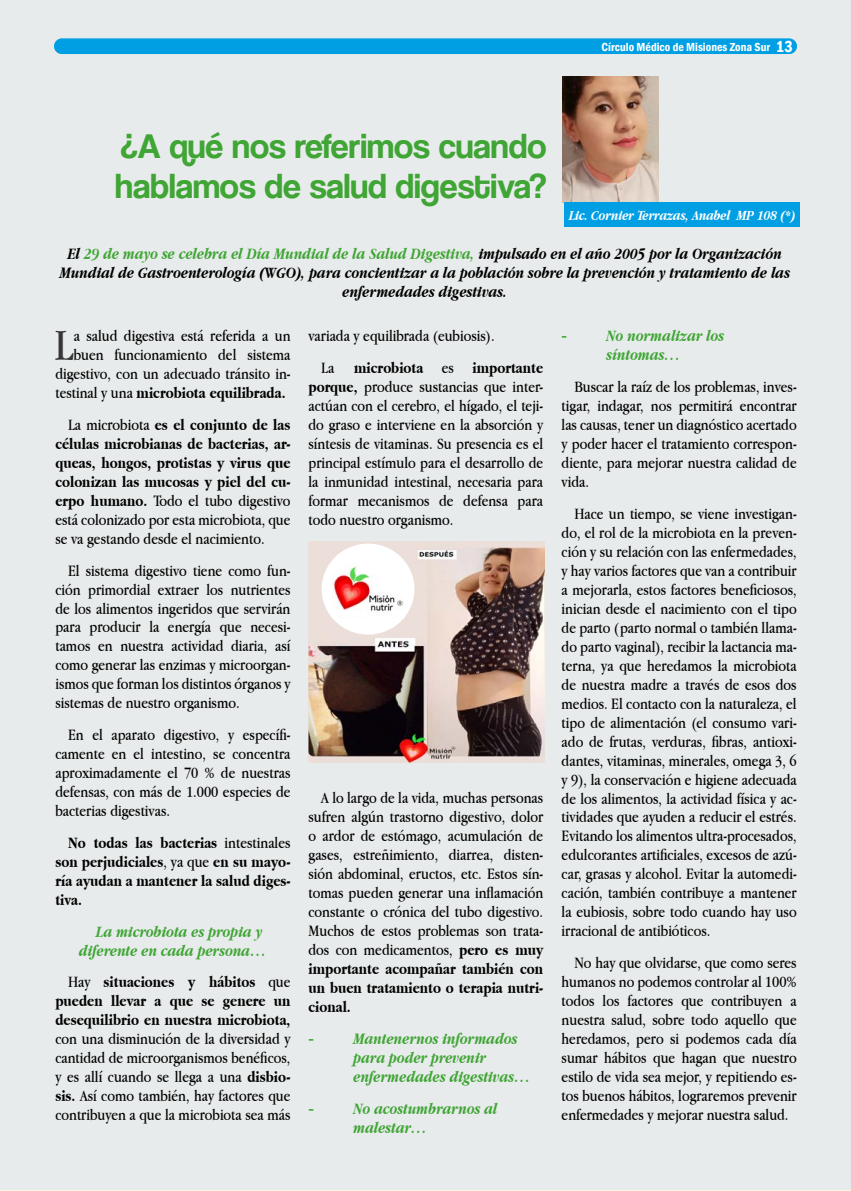
<style>
.page{position:relative;width:851px;height:1191px;background:#fff}
.page>*{position:absolute;margin:0;border:0;box-sizing:border-box;transform-origin:0 0}
.t1{font:46.65px "Apple Garamond";color:#363636}
.t2{font:36px/40.5px "Coolvetica Rg";color:#3fa535}
.t3{font:16.5px/18.9px "Apple Garamond";color:#000;text-align:justify}
.t4{font:700 16.5px/18.9px "Apple Garamond";color:#000;text-align:justify}
.t5{font:italic 700 16.5px/18.9px "Apple Garamond";color:#000;text-align:center}
.t6{font:italic 700 16.5px/19px "Apple Garamond";color:#3fa535}
.t7{font:italic 700 14.4px "Apple Garamond";letter-spacing:-.01em;color:#fff}
.t8{font:600 condensed 12px "Franklin Gothic";color:#fff}
.s1{font-size:16.5px}
.s2{color:#3fa535}
.s3{font-weight:700}
.s4{font-weight:400}
.s5{font-family:"Arial";font-weight:400;font-style:normal}
</style>
<div class="page">
<div style="left:0;top:0;width:850px;height:1190px;background:#e8ebeb"></div>
<div style="left:54px;top:38px;width:742px;height:16px;background:#009fe3;border-radius:8px"></div>
<img style="left:562px;top:77px;width:96px;height:126px">
<div style="left:563px;top:202px;width:236px;height:25px;background:#009fe3"></div>
<img style="left:309px;top:541px;width:235px;height:221px">
<div style="left:321px;top:543px;width:93px;height:91px;background:#fff;border-radius:50%"></div>
<img style="left:333px;top:566px;width:71px;height:45px">
<p class="t8" style="left:601px;top:39px;width:193px">Círculo Médico de Misiones Zona Sur <span class="s1">13</span></p>
<h2 class="t2" style="left:115px;top:125px;width:433px">¿A qué nos referimos cuando hablamos de salud digestiva?</h2>
<p class="t7" style="left:569px;top:206px;width:228px">Lic. Cornier Terrazas, Anabel MP 108 (*)</p>
<p class="t5" style="left:60px;top:244px;width:731px">El <span class="s2">29 de mayo se celebra el Día Mundial de la Salud Digestiva,</span> impulsado en el año 2005 por la Organización<br>Mundial de Gastroenterología (WGO), para concientizar a la población sobre la prevención y tratamiento de las enfermedades digestivas.</p>
<p class="t3" style="left:55px;top:326px;width:236px;text-align:right">a salud digestiva está referida a un buen funcionamiento del sistema digestivo, con un adecuado tránsito in&shy;testinal y una <span class="s3">microbiota equilibrada.</span></p>
<p class="t4" style="left:55px;top:415px;width:236px;text-indent:13px"><span class="s4">La microbiota</span> es el conjunto de las células microbianas de bacterias, ar&shy;queas, hongos, protistas y virus que colonizan las mucosas y piel del cu&shy;erpo humano. <span class="s4">Todo el tubo digestivo está colonizado por esta microbiota, que se va gestando desde el nacimiento.</span></p>
<p class="t3" style="left:55px;top:560px;width:236px;text-indent:13px">El sistema digestivo tiene como fun&shy;ción primordial extraer los nutrientes de los alimentos ingeridos que servirán para producir la energía que necesi&shy;tamos en nuestra actividad diaria, así como generar las enzimas y microorgan&shy;ismos que forman los distintos órganos y sistemas de nuestro organismo.</p>
<p class="t3" style="left:55px;top:725px;width:236px;text-indent:13px">En el aparato digestivo, y específi&shy;camente en el intestino, se concentra aproximadamente el 70 % de nuestras defensas, con más de 1.000 especies de bacterias digestivas.</p>
<p class="t4" style="left:55px;top:833px;width:236px;text-indent:13px">No todas las bacterias <span class="s4">intestinales </span>son perjudiciales<span class="s4">, ya que</span> en su mayo&shy;ría ayudan a mantener la salud diges&shy;tiva.</p>
<p class="t6" style="left:79px;top:921px;width:189px;text-align:right">La microbiota es propia y diferente en cada persona…</p>
<p class="t4" style="left:55px;top:972px;width:236px;text-indent:13px"><span class="s4">Hay</span> situaciones y hábitos <span class="s4">que </span>pueden llevar a que se genere un desequilibrio en nuestra microbiota,</p>
<p class="t3" style="left:55px;top:1029px;width:236px">con una disminución de la diversidad y cantidad de microorganismos benéficos, y es allí cuando se llega a una <span class="s3">disbio&shy;sis.</span> Así como también, hay factores que contribuyen a que la microbiota sea más</p>
<h1 class="t1" style="left:54px;top:317px;width:21px">L</h1>
<p class="t3" style="left:321px;top:320px;width:223px;line-height:31.8px;text-indent:-13px">variada y equilibrada (eubiosis).<br>La <span class="s3">microbiota</span> es <span class="s3">importante</span></p>
<p class="t3" style="left:308px;top:377px;width:236px"><span class="s3">porque,</span> produce sustancias que inter&shy;actúan con el cerebro, el hígado, el teji&shy;do graso e interviene en la absorción y síntesis de vitaminas. Su presencia es el principal estímulo para el desarrollo de la inmunidad intestinal, necesaria para formar mecanismos de defensa para todo nuestro organismo.</p>
<p class="t3" style="left:308px;top:788px;width:236px;text-indent:13px">A lo largo de la vida, muchas personas sufren algún trastorno digestivo, dolor o ardor de estómago, acumulación de gases, estreñimiento, diarrea, disten&shy;sión abdominal, eructos, etc. Estos sín&shy;tomas pueden generar una inflamación constante o crónica del tubo digestivo.<br>Muchos de estos problemas son trata&shy;dos con medicamentos, <span class="s3">pero es muy importante acompañar también con un buen tratamiento o terapia nutri&shy;cional.</span></p>
<p class="t6" style="left:353px;top:1028px;width:179px;text-indent:-45px"><span class="s5">-</span> Mantenernos informados para poder prevenir enfermedades digestivas…</p>
<p class="t6" style="left:353px;top:1098px;width:145px;text-indent:-45px"><span class="s5">-</span> No acostumbrarnos al malestar…</p>
<p class="t6" style="left:561px;top:326px;width:164px;text-align:center"><span class="s5">-</span> No normalizar los síntomas…</p>
<p class="t3" style="left:561px;top:377px;width:236px;text-indent:13px">Buscar la raíz de los problemas, inves&shy;tigar, indagar, nos permitirá encontrar las causas, tener un diagnóstico acertado y poder hacer el tratamiento correspon&shy;diente, para mejorar nuestra calidad de vida.</p>
<p class="t3" style="left:561px;top:504px;width:236px;text-indent:13px">Hace un tiempo, se viene investigan&shy;do, el rol de la microbiota en la preven&shy;ción y su relación con las enfermedades, y hay varios factores que van a contribuir a mejorarla, estos factores beneficiosos, inician desde el nacimiento con el tipo de parto (parto normal o también llama&shy;do parto vaginal), recibir la lactancia ma&shy;terna, ya que heredamos la microbiota de nuestra madre a través de esos dos medios. El contacto con la naturaleza, el tipo de alimentación (el consumo vari&shy;ado de frutas, verduras, fibras, antioxi&shy;dantes, vitaminas, minerales, omega 3, 6 y 9), la conservación e higiene adecuada de los alimentos, la actividad física y ac&shy;tividades que ayuden a reducir el estrés.<br>Evitando los alimentos ultra-procesados, edulcorantes artificiales, excesos de azú&shy;car, grasas y alcohol. Evitar la automedi&shy;cación, también contribuye a mantener la eubiosis, sobre todo cuando hay uso irracional de antibióticos.</p>
<p class="t3" style="left:561px;top:953px;width:236px;text-indent:13px">No hay que olvidarse, que como seres humanos no podemos controlar al 100% todos los factores que contribuyen a nuestra salud, sobre todo aquello que heredamos, pero si podemos cada día sumar hábitos que hagan que nuestro estilo de vida sea mejor, y repitiendo es&shy;tos buenos hábitos, lograremos prevenir enfermedades y mejorar nuestra salud.</p>
</div>
